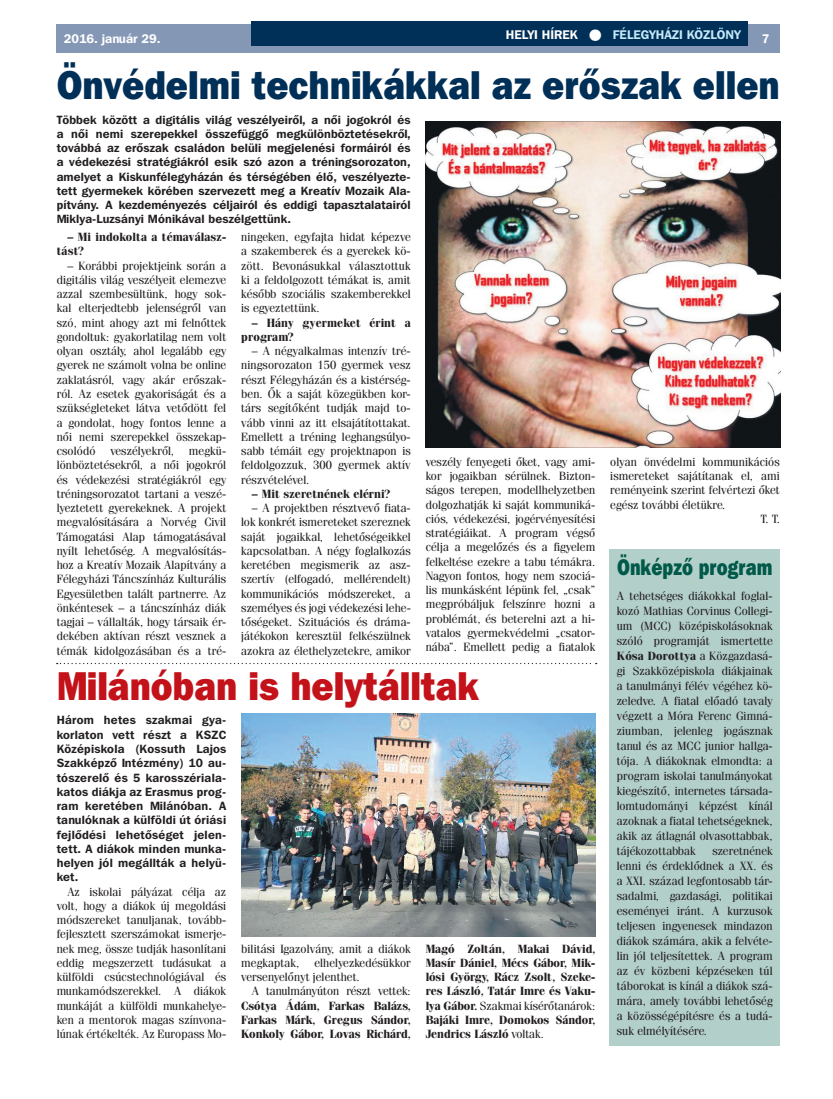
<style>
.page{position:relative;width:833px;height:1099px;background:#fff}
.page>*{position:absolute;margin:0;border:0;box-sizing:border-box;transform-origin:0 0}
.t1{font:40px "Franklin Gothic Hv PFL";color:#002f57;scale:.9 1}
.t2{font:40px "Franklin Gothic Hv PFL";color:#c4121a;scale:.9 1}
.t3{font:22.5px "Franklin Gothic Hv PFL";color:#005949;scale:.8 1}
.t4{font:700 12.5px "Franklin Gothic PFL";color:#c6eafa}
.t5{font:700 12.5px "Franklin Gothic PFL";color:#fff}
.t6{font:11.88px/14.2px "Fenice PFL";letter-spacing:.01em;color:#231f20;text-align:justify}
.t7{font:700 11.88px/14.2px "Franklin Gothic PFL";letter-spacing:.01em;color:#231f20;text-align:justify}
.t8{font:700 11.88px/14.2px "Fenice PFL";color:#231f20}
.s1{color:#fff}
.s2{font-weight:700}
.s3{font-weight:400}
</style>
<div class="page">
<div style="left:57px;top:25px;width:723px;height:28px;background:#8498b6"></div>
<div style="left:252px;top:21px;width:496px;height:25px;background:#002f57"></div>
<img style="left:426px;top:122px;width:354px;height:325px">
<div style="left:609px;top:549px;width:171px;height:496px;background:#b3cfca"></div>
<img style="left:241px;top:713px;width:354px;height:223px">
<svg style="left:57px;top:663px;width:539px;height:1px"></svg>
<p class="t5" style="left:64px;top:31px;width:98px">2016. január 29.</p>
<p class="t4" style="left:506px;top:26px;width:236px"><span class="s1">HELYI HÍREK</span> <span class="s1">●</span> FÉLEGYHÁZI KÖZLÖNY</p>
<p class="t5" style="left:762px;top:31px;width:9px">7</p>
<h1 class="t1" style="left:57px;top:59px;width:805px">Önvédelmi technikákkal az erőszak ellen</h1>
<p class="t7" style="left:57px;top:112px;width:355px">Többek között a digitális világ veszélyeiről, a női jogokról és a női nemi szerepekkel összefüggő megkülönböztetésekről, továbbá az erőszak családon belüli megjelenési formáiról és a védekezési stratégiákról esik szó azon a tréningsorozaton, amelyet a Kiskunfélegyházán és térségében élő, veszélyezte&shy;tett gyermekek körében szervezett meg a Kreatív Mozaik Ala&shy;pítvány. A kezdeményezés céljairól és eddigi tapasztalatairól Miklya-Luzsányi Mónikával beszélgettünk.</p>
<p class="t8" style="left:57px;top:230px;width:171px;text-indent:11px">– Mi indokolta a témaválasz&shy;tást?</p>
<p class="t6" style="left:57px;top:258px;width:171px;text-indent:11px">– Korábbi projektjeink során a digitális világ veszélyeit elemezve azzal szembesültünk, hogy sok&shy;kal elterjedtebb jelenségről van szó, mint ahogy azt mi felnőttek gondoltuk: gyakorlatilag nem volt olyan osztály, ahol legalább egy gyerek ne számolt volna be online zaklatásról, vagy akár erőszak&shy;ról. Az esetek gyakoriságát és a szükségleteket látva vetődött fel a gondolat, hogy fontos lenne a női nemi szerepekkel összekap&shy;csolódó</p>
<p class="t6" style="left:241px;top:230px;width:171px">ningeken, egyfajta hidat képezve a szakemberek és a gyerekek kö&shy;zött. Bevonásukkal választottuk ki a feldolgozott témákat is, amit később szociális szakemberekkel is egyeztettünk.</p>
<p class="t8" style="left:241px;top:315px;width:171px;text-indent:11px">– Hány gyermeket érint a program?</p>
<p class="t6" style="left:241px;top:344px;width:171px;text-indent:11px">– A négyalkalmas intenzív tré&shy;ningsorozaton 150 gyermek vesz részt Félegyházán és a kistérség&shy;ben. Ők a saját közegükben kor&shy;társ segítőként tudják majd to&shy;vább vinni az itt elsajátítottakat.<br>Emellett a tréning leghangsúlyo&shy;sabb témáit egy projektnapon is feldolgozzuk, 300 gyermek aktív részvételével.</p>
<p class="t8" style="left:252px;top:486px;width:140px">– Mit szeretnének elérni?</p>
<p class="t6" style="left:241px;top:500px;width:171px;text-indent:11px">– A projektben résztvevő fiata&shy;lok konkrét ismereteket szereznek saját jogaikkal, lehetőségeikkel kapcsolatban. A négy foglalkozás keretében megismerik az as - szertív (elfogadó, mellérendelt) kommunikációs módszereket, a személyes és jogi védekezési lehe&shy;tőségeket. Szituációs és dráma&shy;játékokon keresztül felkészülnek azokra az élethelyzetekre, amikor</p>
<p class="t6" style="left:110px;top:443px;width:65px">veszélyekről,</p>
<p class="t6" style="left:57px;top:443px;width:171px;text-indent:132px">megkü&shy;lönböztetésekről, a női jogokról és védekezési stratégiákról egy tréningsorozatot tartani a veszé&shy;lyeztetett gyerekeknek. A projekt megvalósítására a Norvég Civil Támogatási Alap támogatásával nyílt lehetőség. A megvalósítás&shy;hoz a Kreatív Mozaik Alapítvány a Félegyházi Táncszínház Kulturális Egyesületben talált partnerre. Az önkéntesek – a táncszínház diák tagjai – vállalták, hogy társaik ér&shy;dekében aktívan részt vesznek a témák kidolgozásában és a tré-</p>
<p class="t6" style="left:426px;top:454px;width:171px">veszély fenyegeti őket, vagy ami&shy;kor jogaikban sérülnek. Bizton&shy;ságos terepen, modellhelyzetben dolgozhatják ki saját kommuniká&shy;ciós, védekezési, jogérvényesítési stratégiáikat. A program végső célja a megelőzés és a figyelem felkeltése ezekre a tabu témákra.<br>Nagyon fontos, hogy nem szociá&shy;lis munkásként lépünk fel, „csak” megpróbáljuk felszínre hozni a problémát, és beterelni azt a hi&shy;vatalos gyermekvédelmi „csator&shy;nába”. Emellett pedig a fiatalok</p>
<p class="t6" style="left:610px;top:454px;width:171px">olyan önvédelmi kommunikációs</p>
<p class="t6" style="left:610px;top:468px;width:171px">ismereteket sajátítanak el, ami</p>
<p class="t6" style="left:610px;top:483px;width:171px">reményeink szerint felvértezi őket</p>
<p class="t6" style="left:610px;top:497px;width:116px">egész további életükre.</p>
<p class="t6" style="left:761px;top:511px;width:20px">T. T.</p>
<h2 class="t3" style="left:617px;top:552px;width:195px">Önképző program</h2>
<p class="t6" style="left:617px;top:588px;width:157px;line-height:15px">A tehetséges diákokkal foglal&shy;kozó Mathias Corvinus Collegi&shy;um (MCC) középiskolásoknak szóló programját ismertette <span class="s2">Kósa Dorottya</span> a Közgazdasá&shy;gi Szakközépiskola diákjainak a tanulmányi félév végéhez kö&shy;zeledve. A fiatal előadó tavaly végzett a Móra Ferenc Gimná&shy;ziumban, jelenleg jogásznak tanul és az MCC junior hallga&shy;tója. A diákoknak elmondta: a program iskolai tanulmányokat kiegészítő, internetes társada&shy;lomtudományi képzést kínál azoknak a fiatal tehetségeknek, akik az átlagnál olvasottabbak, tájékozottabbak</p>
<h1 class="t2" style="left:57px;top:660px;width:471px">Milánóban is helytálltak</h1>
<p class="t7" style="left:57px;top:713px;width:171px">Három hetes szakmai gya&shy;korlaton vett részt a KSZC Középiskola (Kossuth Lajos Szakképző Intézmény) 10 au&shy;tószerelő és 5 karosszériala&shy;katos diákja az Erasmus prog&shy;ram keretében Milánóban. A tanulóknak a külföldi út óriási fejlődési lehetőséget jelen&shy;tett. A diákok minden munka&shy;helyen jól megállták a helyü&shy;ket.</p>
<p class="t6" style="left:57px;top:884px;width:171px;text-indent:11px">Az iskolai pályázat célja az volt, hogy a diákok új megoldási módszereket tanuljanak, tovább&shy;fejlesztett szerszámokat ismerje&shy;nek meg, össze tudják hasonlítani eddig megszerzett tudásukat a külföldi csúcstechnológiával és munkamódszerekkel. A diákok munkáját a külföldi munkahelye&shy;ken a mentorok magas színvona&shy;lúnak értékelték. Az Europass Mo-</p>
<p class="t6" style="left:617px;top:843px;width:157px;line-height:15px;text-indent:96px">szeretnének lenni és érdeklődnek a XX. és a XXI. század legfontosabb tár&shy;sadalmi, gazdasági, politikai eseményei iránt. A kurzusok teljesen ingyenesek mindazon diákok számára, akik a felvéte&shy;lin jól teljesítettek. A program az év közbeni képzéseken túl táborokat is kínál a diákok szá&shy;mára, amely további lehetőség a közösségépítésre és a tudá&shy;suk elmélyítésére.</p>
<p class="t8" style="left:426px;top:941px;width:171px;text-align:justify">Magó Zoltán, Makai Dávid, Masír Dániel, Mécs Gábor, Mik&shy;lósi György, Rácz Zsolt, Szeke&shy;res László, Tatár Imre és Vaku&shy;lya Gábor. <span class="s3">Szakmai kísérőtanárok:<br></span>Bajáki Imre, Domokos Sándor, Jendrics László <span class="s3">voltak.</span></p>
<p class="t6" style="left:241px;top:941px;width:171px">bilitási Igazolvány, amit a diákok megkaptak,</p>
<p class="t6" style="left:241px;top:955px;width:171px;text-indent:73px">elhelyezkedésükkor versenyelőnyt jelenthet.</p>
<p class="t6" style="left:252px;top:983px;width:160px">A tanulmányúton részt vettek:</p>
<p class="t8" style="left:241px;top:998px;width:171px;text-align:justify">Csótya Ádám, Farkas Balázs, Farkas Márk, Gregus Sándor, Konkoly Gábor, Lovas Richárd,</p>
</div>
